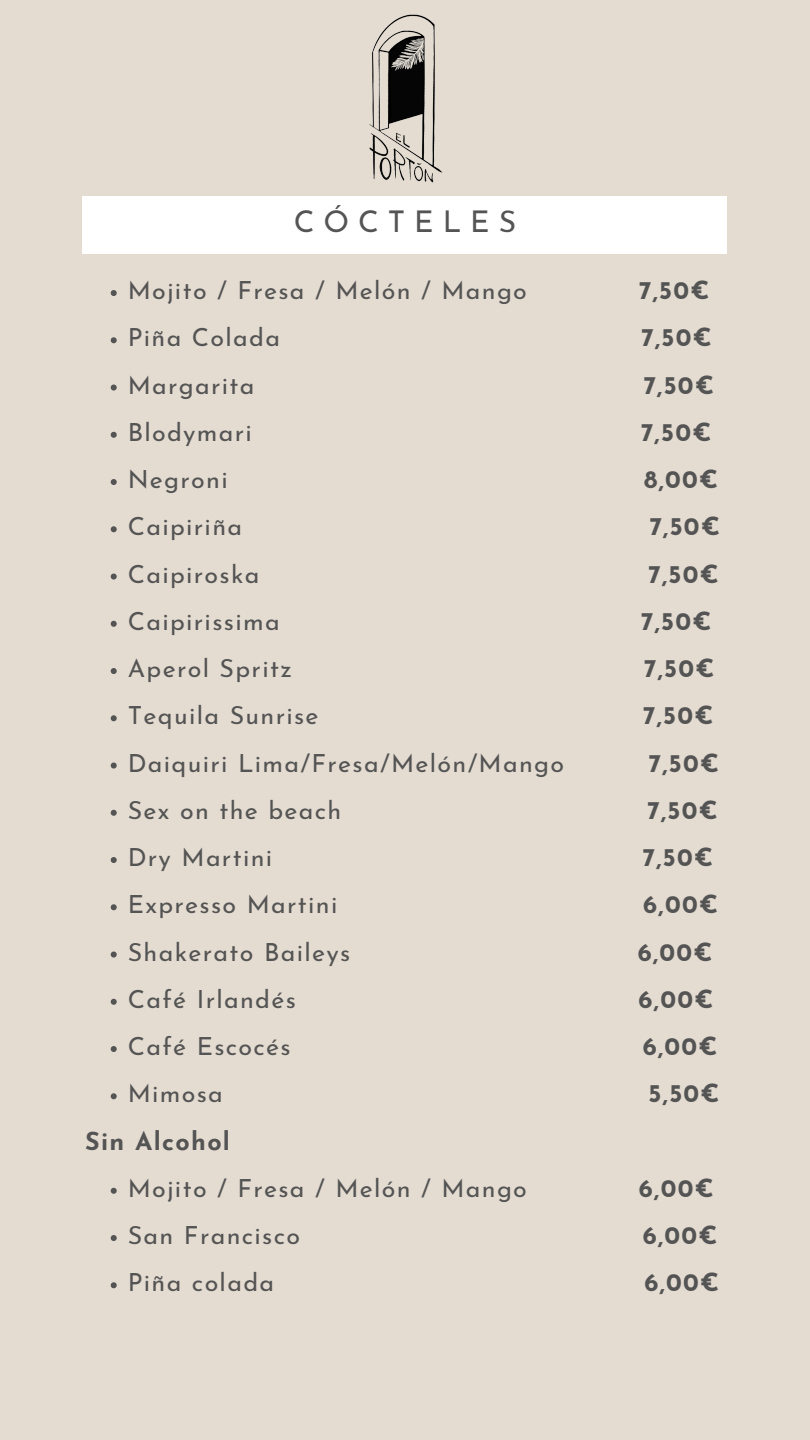
<style>
.page{position:relative;width:810px;height:1440px;background:#e4dcd1}
.page>*{position:absolute;margin:0;border:0;box-sizing:border-box;transform-origin:0 0}
.t1{font:30px "Josefin Sans";letter-spacing:.3em;color:#545454}
.t2{font:25px "Josefin Sans";letter-spacing:.055em;color:#545454}
.t3{font:700 25px "Josefin Sans";letter-spacing:.055em;color:#545454}
</style>
<div class="page">
<div style="left:83px;top:196px;width:644px;height:58px;background:#fff"></div>
<svg style="left:111px;top:290px;width:6px;height:6px"></svg>
<svg style="left:111px;top:337px;width:6px;height:6px"></svg>
<svg style="left:111px;top:385px;width:6px;height:6px"></svg>
<svg style="left:111px;top:432px;width:6px;height:6px"></svg>
<svg style="left:111px;top:479px;width:6px;height:6px"></svg>
<svg style="left:111px;top:526px;width:6px;height:6px"></svg>
<svg style="left:111px;top:574px;width:6px;height:6px"></svg>
<svg style="left:111px;top:621px;width:6px;height:6px"></svg>
<svg style="left:111px;top:668px;width:6px;height:6px"></svg>
<svg style="left:111px;top:715px;width:6px;height:6px"></svg>
<svg style="left:111px;top:763px;width:6px;height:6px"></svg>
<svg style="left:111px;top:810px;width:6px;height:6px"></svg>
<svg style="left:111px;top:857px;width:6px;height:6px"></svg>
<svg style="left:111px;top:904px;width:6px;height:6px"></svg>
<svg style="left:111px;top:952px;width:6px;height:6px"></svg>
<svg style="left:111px;top:999px;width:6px;height:6px"></svg>
<svg style="left:111px;top:1046px;width:6px;height:6px"></svg>
<svg style="left:111px;top:1093px;width:6px;height:6px"></svg>
<svg style="left:111px;top:1188px;width:6px;height:6px"></svg>
<svg style="left:111px;top:1235px;width:6px;height:6px"></svg>
<svg style="left:111px;top:1282px;width:6px;height:6px"></svg>
<img style="left:369px;top:14px;width:74px;height:169px">
<p class="t1" style="left:294px;top:210px;width:224px">CÓCTELES</p>
<h1 class="t2" style="left:128px;top:280px;width:401px">Mojito / Fresa / Melón / Mango</h1>
<h1 class="t3" style="left:639px;top:280px;width:72px">7,50€</h1>
<p class="t2" style="left:128px;top:328px;width:154px">Piña Colada</p>
<p class="t3" style="left:641px;top:328px;width:72px">7,50€</p>
<p class="t2" style="left:128px;top:375px;width:128px">Margarita</p>
<p class="t3" style="left:643px;top:375px;width:72px">7,50€</p>
<p class="t2" style="left:128px;top:422px;width:126px">Blodymari</p>
<p class="t3" style="left:641px;top:422px;width:72px">7,50€</p>
<p class="t2" style="left:128px;top:469px;width:102px">Negroni</p>
<p class="t3" style="left:644px;top:469px;width:76px">8,00€</p>
<p class="t2" style="left:128px;top:517px;width:116px">Caipiriña</p>
<p class="t3" style="left:649px;top:517px;width:72px">7,50€</p>
<p class="t2" style="left:128px;top:564px;width:133px">Caipiroska</p>
<p class="t3" style="left:648px;top:564px;width:72px">7,50€</p>
<p class="t2" style="left:128px;top:611px;width:154px">Caipirissima</p>
<p class="t3" style="left:641px;top:611px;width:72px">7,50€</p>
<p class="t2" style="left:128px;top:658px;width:166px">Aperol Spritz</p>
<p class="t3" style="left:644px;top:658px;width:72px">7,50€</p>
<p class="t2" style="left:128px;top:706px;width:192px">Tequila Sunrise</p>
<p class="t3" style="left:643px;top:706px;width:72px">7,50€</p>
<p class="t2" style="left:128px;top:753px;width:438px">Daiquiri Lima/Fresa/Melón/Mango</p>
<p class="t3" style="left:649px;top:753px;width:72px">7,50€</p>
<p class="t2" style="left:128px;top:800px;width:215px">Sex on the beach</p>
<p class="t3" style="left:647px;top:800px;width:72px">7,50€</p>
<p class="t2" style="left:128px;top:847px;width:146px">Dry Martini</p>
<p class="t3" style="left:643px;top:847px;width:72px">7,50€</p>
<p class="t2" style="left:128px;top:895px;width:211px">Expresso Martini</p>
<p class="t3" style="left:643px;top:895px;width:76px">6,00€</p>
<p class="t2" style="left:128px;top:942px;width:224px">Shakerato Baileys</p>
<p class="t3" style="left:638px;top:942px;width:76px">6,00€</p>
<p class="t2" style="left:128px;top:989px;width:170px">Café Irlandés</p>
<p class="t3" style="left:639px;top:989px;width:76px">6,00€</p>
<p class="t2" style="left:128px;top:1036px;width:165px">Café Escocés</p>
<p class="t3" style="left:643px;top:1036px;width:76px">6,00€</p>
<p class="t2" style="left:128px;top:1084px;width:97px">Mimosa</p>
<p class="t3" style="left:649px;top:1084px;width:73px">5,50€</p>
<p class="t3" style="left:85px;top:1131px;width:146px">Sin Alcohol</p>
<h2 class="t2" style="left:128px;top:1178px;width:401px">Mojito / Fresa / Melón / Mango</h2>
<h2 class="t3" style="left:639px;top:1178px;width:76px">6,00€</h2>
<p class="t2" style="left:128px;top:1225px;width:174px">San Francisco</p>
<p class="t3" style="left:643px;top:1225px;width:76px">6,00€</p>
<p class="t2" style="left:128px;top:1273px;width:148px">Piña colada</p>
<p class="t3" style="left:644px;top:1273px;width:76px">6,00€</p>
</div>
